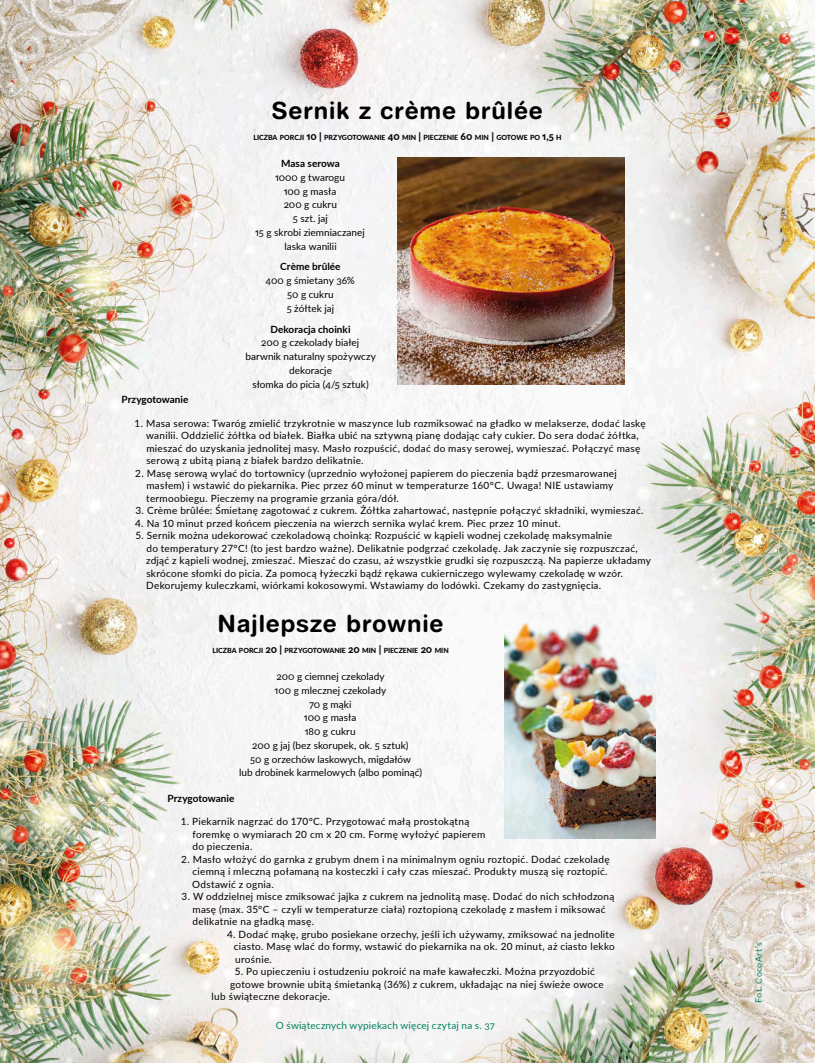
<style>
.page{position:relative;width:815px;height:1063px;background:#fff}
.page>*{position:absolute;margin:0;border:0;box-sizing:border-box;transform-origin:0 0}
.P_tytuł_3{font:700 23.75px "Switzer Rnd EFN";letter-spacing:.035em;color:#000}
.biu_lista_punktator{font:10px/12.5px "Lato";letter-spacing:.025em;color:#000}
.P_ogłoszenie_ramkowe{font:10px/13.8px "Lato";color:#000;text-align:center}
.P_ogłoszenie_ramkowe-2{font:700 10px "Lato";color:#000}
.P_foto_podpis{font:10px "Lato";letter-spacing:.015em;color:#008260}
.t1{font:8.75px "Lato";letter-spacing:.045em;color:#008260}
.P_ogłoszenie_ramkowe-3{font:800 7px "Lato";letter-spacing:-.005em;color:#000}
.s1{font-size:10px}
</style>
<div class="page">
<img style="left:0;top:0;width:815px;height:1063px">
<img style="left:505px;top:612px;width:150px;height:226px">
<img style="left:398px;top:158px;width:227px;height:226px">
<p class="P_tytuł_3" style="left:272px;top:95px;width:273px">Sernik z crème brûlée</p>
<p class="P_ogłoszenie_ramkowe-3" style="left:253px;top:132px;width:310px">LICZBA PORCJI <span class="s1">10 |</span> PRZYGOTOWANIE <span class="s1">40</span> MIN <span class="s1">|</span> PIECZENIE <span class="s1">60</span> MIN <span class="s1">|</span> GOTOWE PO <span class="s1">1,5</span> H</p>
<p class="P_ogłoszenie_ramkowe-2" style="left:281px;top:156px;width:60px">Masa serowa</p>
<p class="P_ogłoszenie_ramkowe" style="left:275px;top:170px;width:71px">1000 g twarogu</p>
<p class="P_ogłoszenie_ramkowe" style="left:284px;top:184px;width:54px">100 g masła</p>
<p class="P_ogłoszenie_ramkowe" style="left:284px;top:197px;width:55px">200 g cukru</p>
<p class="P_ogłoszenie_ramkowe" style="left:293px;top:211px;width:37px">5 szt. jaj</p>
<p class="P_ogłoszenie_ramkowe" style="left:255px;top:225px;width:111px">15 g skrobi ziemniaczanej</p>
<p class="P_ogłoszenie_ramkowe" style="left:284px;top:239px;width:54px">laska wanilii</p>
<p class="P_ogłoszenie_ramkowe-2" style="left:280px;top:259px;width:62px">Crème brûlée</p>
<p class="P_ogłoszenie_ramkowe" style="left:266px;top:273px;width:91px">400 g śmietany 36%</p>
<p class="P_ogłoszenie_ramkowe" style="left:287px;top:287px;width:48px">50 g cukru</p>
<p class="P_ogłoszenie_ramkowe" style="left:287px;top:301px;width:49px">5 żółtek jaj</p>
<p class="P_ogłoszenie_ramkowe-2" style="left:270px;top:322px;width:82px">Dekoracja choinki</p>
<p class="P_ogłoszenie_ramkowe" style="left:261px;top:335px;width:100px">200 g czekolady białej</p>
<p class="P_ogłoszenie_ramkowe" style="left:245px;top:349px;width:132px">barwnik naturalny spożywczy</p>
<p class="P_ogłoszenie_ramkowe" style="left:289px;top:363px;width:44px">dekoracje</p>
<p class="P_ogłoszenie_ramkowe" style="left:252px;top:377px;width:118px">słomka do picia (4/5 sztuk)</p>
<p class="P_ogłoszenie_ramkowe-2" style="left:122px;top:392px;width:68px">Przygotowanie</p>
<p class="biu_lista_punktator" style="left:146px;top:416px;width:501px;text-indent:-12px">1. Masa serowa: Twaróg zmielić trzykrotnie w maszynce lub rozmiksować na gładko w melakserze, dodać laskę wanilii. Oddzielić żółtka od białek. Białka ubić na sztywną pianę dodając cały cukier. Do sera dodać żółtka, mieszać do uzyskania jednolitej masy. Masło rozpuścić, dodać do masy serowej, wymieszać. Połączyć masę serową z ubitą pianą z białek bardzo delikatnie.</p>
<p class="biu_lista_punktator" style="left:146px;top:466px;width:472px;text-indent:-11px">2. Masę serową wylać do tortownicy (uprzednio wyłożonej papierem do pieczenia bądź przesmarowanej masłem) i wstawić do piekarnika. Piec przez 60 minut w temperaturze 160°C. Uwaga! NIE ustawiamy termoobiegu. Pieczemy na programie grzania góra/dół.</p>
<p class="biu_lista_punktator" style="left:136px;top:504px;width:510px">3. Crème brûlée: Śmietanę zagotować z cukrem. Żółtka zahartować, następnie połączyć składniki, wymieszać.</p>
<p class="biu_lista_punktator" style="left:135px;top:516px;width:427px">4. Na 10 minut przed końcem pieczenia na wierzch sernika wylać krem. Piec przez 10 minut.</p>
<p class="biu_lista_punktator" style="left:146px;top:529px;width:506px;text-indent:-11px">5. Sernik można udekorować czekoladową choinką: Rozpuścić w kąpieli wodnej czekoladę maksymalnie<br>do temperatury 27°C! (to jest bardzo ważne). Delikatnie podgrzać czekoladę. Jak zaczynie się rozpuszczać, zdjąć z kąpieli wodnej, zmieszać. Mieszać do czasu, aż wszystkie grudki się rozpuszczą. Na papierze układamy skrócone słomki do picia. Za pomocą łyżeczki bądź rękawa cukierniczego wylewamy czekoladę w wzór.<br>Dekorujemy kuleczkami, wiórkami kokosowymi. Wstawiamy do lodówki. Czekamy do zastygnięcia.</p>
<p class="P_tytuł_3" style="left:218px;top:608px;width:228px">Najlepsze brownie</p>
<p class="P_ogłoszenie_ramkowe-3" style="left:213px;top:645px;width:238px">LICZBA PORCJI <span class="s1">20 |</span> PRZYGOTOWANIE <span class="s1">20</span> MIN <span class="s1">|</span> PIECZENIE <span class="s1">20</span> MIN</p>
<p class="P_ogłoszenie_ramkowe" style="left:276px;top:669px;width:110px">200 g ciemnej czekolady</p>
<p class="P_ogłoszenie_ramkowe" style="left:275px;top:683px;width:113px">100 g mlecznej czekolady</p>
<p class="P_ogłoszenie_ramkowe" style="left:309px;top:697px;width:44px">70 g mąki</p>
<p class="P_ogłoszenie_ramkowe" style="left:304px;top:710px;width:54px">100 g masła</p>
<p class="P_ogłoszenie_ramkowe" style="left:305px;top:724px;width:52px">180 g cukru</p>
<p class="P_ogłoszenie_ramkowe" style="left:252px;top:738px;width:158px">200 g jaj (bez skorupek, ok. 5 sztuk)</p>
<p class="P_ogłoszenie_ramkowe" style="left:239px;top:752px;width:185px">50 g orzechów laskowych, migdałów<br>lub drobinek karmelowych (albo pominąć)</p>
<p class="P_ogłoszenie_ramkowe-2" style="left:168px;top:791px;width:68px">Przygotowanie</p>
<p class="biu_lista_punktator" style="left:192px;top:815px;width:294px;text-indent:-12px">1. Piekarnik nagrzać do 170°C. Przygotować małą prostokątną foremkę o wymiarach 20 cm x 20 cm. Formę wyłożyć papierem do pieczenia.</p>
<p class="biu_lista_punktator" style="left:192px;top:852px;width:419px;text-indent:-11px">2. Masło włożyć do garnka z grubym dnem i na minimalnym ogniu roztopić. Dodać czekoladę ciemną i mleczną połamaną na kosteczki i cały czas mieszać. Produkty muszą się roztopić.<br>Odstawić z ognia.</p>
<p class="biu_lista_punktator" style="left:193px;top:890px;width:423px;text-indent:-11px">3. W oddzielnej misce zmiksować jajka z cukrem na jednolitą masę. Dodać do nich schłodzoną masę (max. 35°C – czyli w temperaturze ciała) roztopioną czekoladę z masłem i miksować delikatnie na gładką masę.</p>
<p class="biu_lista_punktator" style="left:234px;top:927px;width:382px;text-align:justify;text-indent:-7px">4. Dodać mąkę, grubo posiekane orzechy, jeśli ich używamy, zmiksować na jednolite ciasto. Masę wlać do formy, wstawić do piekarnika na ok. 20 minut, aż ciasto lekko urośnie.</p>
<p class="biu_lista_punktator" style="left:235px;top:965px;width:362px">5. Po upieczeniu i ostudzeniu pokroić na małe kawałeczki. Można przyozdobić</p>
<p class="biu_lista_punktator" style="left:230px;top:977px;width:375px">gotowe brownie ubitą śmietanką (36%) z cukrem, układając na niej świeże owoce</p>
<p class="biu_lista_punktator" style="left:212px;top:990px;width:120px">lub świąteczne dekoracje.</p>
<p class="P_foto_podpis" style="left:276px;top:1018px;width:220px">O świątecznych wypiekach więcej czytaj na s. 37</p>
<p class="t1" style="left:752px;top:1003px;width:62px;rotate:-90deg">Fot. CocoArt’s</p>
</div>
